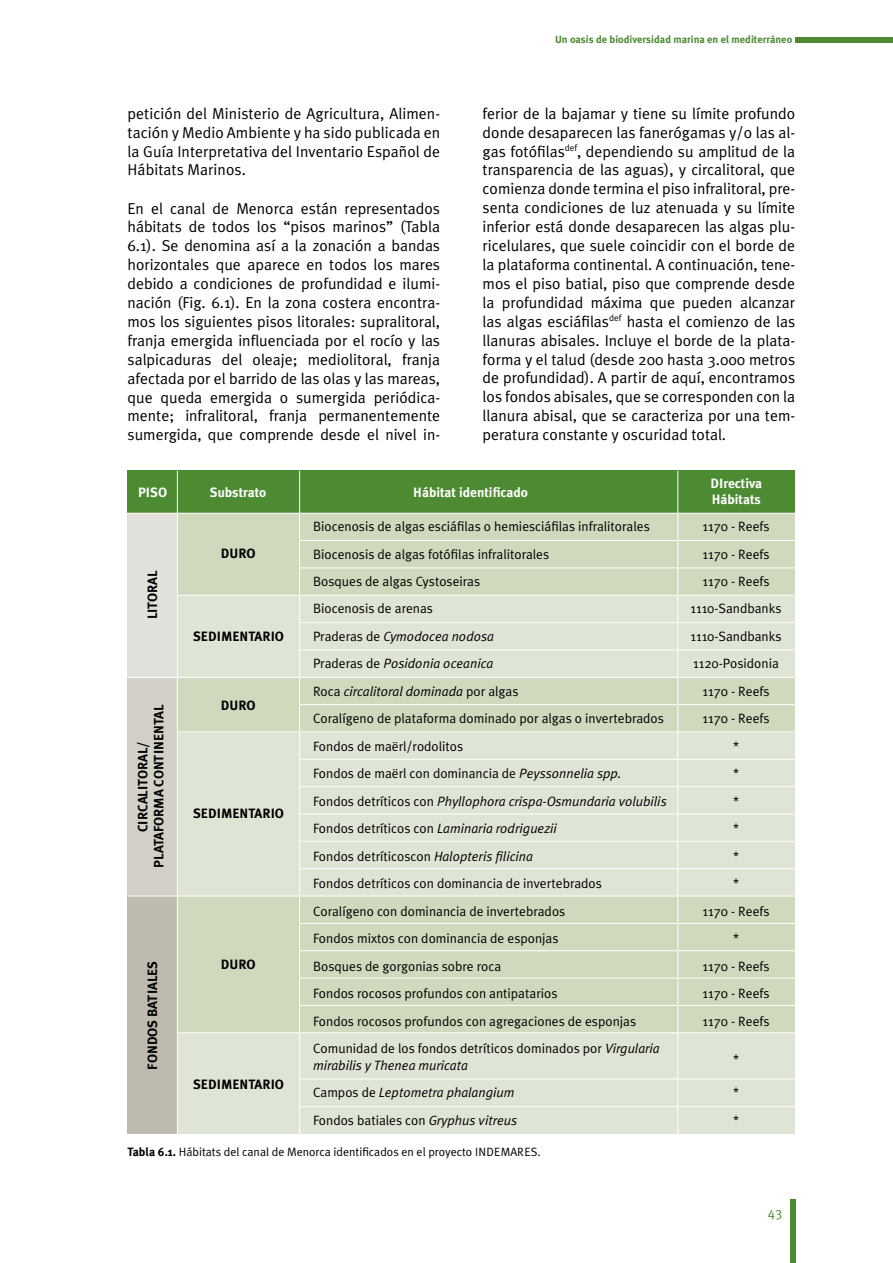
<style>
.page{position:relative;width:893px;height:1263px;background:#fff}
.page>*{position:absolute;margin:0;border:0;box-sizing:border-box;transform-origin:0 0}
.t1{font:15.75px/18.9px "Meta Plus Normal";color:#000;text-align:justify}
.t2{font:13.5px/16.5px "Meta Plus Normal";color:#000}
.t3{font:italic 13.5px "Meta Plus Normal";color:#000}
.t4{font:700 13.5px/16.2px "Meta Plus";color:#000;text-align:center}
.t5{font:700 13.5px/16.2px "Meta Plus";color:#fff}
.t6{font:13.5px "Meta";color:#4c8b32}
.t7{font:12px "Meta Plus Normal";color:#000}
.t8{font:700 10.5px "Meta Plus";color:#4c8b32}
.s1{font-style:normal}
.s2{font-style:italic}
.s3{font-family:"Meta Plus";font-weight:700}
</style>
<div class="page">
<div style="left:790px;top:1199px;width:5px;height:64px;background:#4c8b32"></div>
<div style="left:795px;top:38px;width:98px;height:5px;background:#4c8b32"></div>
<div style="left:128px;top:895px;width:50px;height:239px;background:#bfbaae"></div>
<div style="left:128px;top:678px;width:50px;height:218px;background:#d3d0c8"></div>
<div style="left:128px;top:511px;width:50px;height:167px;background:#e2e0da"></div>
<div style="left:178px;top:1032px;width:617px;height:102px;background:#dfe5d4"></div>
<div style="left:178px;top:895px;width:617px;height:138px;background:#cfd9bd"></div>
<div style="left:178px;top:732px;width:617px;height:164px;background:#dfe5d4"></div>
<div style="left:178px;top:677px;width:617px;height:55px;background:#cfd9bd"></div>
<div style="left:178px;top:595px;width:617px;height:83px;background:#dfe5d4"></div>
<div style="left:178px;top:511px;width:617px;height:85px;background:#cfd9bd"></div>
<div style="left:128px;top:471px;width:667px;height:42px;background:#4c8b32"></div>
<hr style="left:677px;top:471px;width:1px;height:663px;background:#fff">
<hr style="left:299px;top:540px;width:496px;height:1px;background:#fff">
<hr style="left:300px;top:567px;width:495px;height:1px;background:#fff">
<hr style="left:178px;top:595px;width:617px;height:1px;background:#fff">
<hr style="left:299px;top:622px;width:496px;height:1px;background:#fff">
<hr style="left:299px;top:649px;width:496px;height:1px;background:#fff">
<hr style="left:128px;top:677px;width:667px;height:1px;background:#fff">
<hr style="left:299px;top:704px;width:496px;height:1px;background:#fff">
<hr style="left:299px;top:759px;width:496px;height:1px;background:#fff">
<hr style="left:299px;top:786px;width:496px;height:1px;background:#fff">
<hr style="left:299px;top:814px;width:496px;height:1px;background:#fff">
<hr style="left:299px;top:841px;width:496px;height:1px;background:#fff">
<hr style="left:299px;top:868px;width:496px;height:1px;background:#fff">
<hr style="left:127px;top:513px;width:668px;height:1px;background:#fff">
<hr style="left:178px;top:732px;width:617px;height:1px;background:#fff">
<hr style="left:128px;top:896px;width:667px;height:1px;background:#fff">
<hr style="left:299px;top:923px;width:496px;height:1px;background:#fff">
<hr style="left:299px;top:950px;width:496px;height:1px;background:#fff">
<hr style="left:299px;top:978px;width:496px;height:1px;background:#fff">
<hr style="left:299px;top:1005px;width:496px;height:1px;background:#fff">
<hr style="left:178px;top:1032px;width:617px;height:1px;background:#fff">
<hr style="left:299px;top:1106px;width:496px;height:1px;background:#fff">
<hr style="left:299px;top:1078px;width:496px;height:1px;background:#fff">
<hr style="left:299px;top:471px;width:1px;height:663px;background:#fff">
<hr style="left:177px;top:471px;width:1px;height:663px;background:#fff">
<p class="t1" style="left:128px;top:104px;width:314px">petición del Ministerio de Agricultura, Alimen&shy;tación y Medio Ambiente y ha sido publicada en la Guía Interpretativa del Inventario Español de Hábitats Marinos.</p>
<p class="t1" style="left:128px;top:198px;width:314px">En el canal de Menorca están representados hábitats de todos los “pisos marinos” (Tabla 6.1). Se denomina así a la zonación a bandas horizontales que aparece en todos los mares debido a condiciones de profundidad e ilumi&shy;nación (Fig. 6.1). En la zona costera encontra&shy;mos los siguientes pisos litorales: supralitoral, franja emergida influenciada por el rocío y las salpicaduras del oleaje; mediolitoral, franja afectada por el barrido de las olas y las mareas, que queda emergida o sumergida periódica&shy;mente; infralitoral, franja permanentemente sumergida, que comprende desde el nivel in-</p>
<p class="t8" style="left:555px;top:33px;width:239px">Un oasis de biodiversidad marina en el mediterráneo</p>
<p class="t1" style="left:483px;top:104px;width:314px">ferior de la bajamar y tiene su límite profundo donde desaparecen las fanerógamas y/o las al&shy;gas fotófilas<sup>def</sup>, dependiendo su amplitud de la transparencia de las aguas), y circalitoral, que comienza donde termina el piso infralitoral, pre&shy;senta condiciones de luz atenuada y su límite inferior está donde desaparecen las algas plu&shy;ricelulares, que suele coincidir con el borde de la plataforma continental. A continuación, tene&shy;mos el piso batial, piso que comprende desde la profundidad máxima que pueden alcanzar las algas esciáfilas<sup>def</sup> hasta el comienzo de las llanuras abisales. Incluye el borde de la plata&shy;forma y el talud (desde 200 hasta 3.000 metros de profundidad). A partir de aquí, encontramos los fondos abisales, que se corresponden con la llanura abisal, que se caracteriza por una tem&shy;peratura constante y oscuridad total.</p>
<p class="t5" style="left:138px;top:484px;width:30px">PISO</p>
<p class="t5" style="left:711px;top:475px;width:53px">DIrectiva<br>Hábitats</p>
<p class="t5" style="left:210px;top:484px;width:58px">Substrato</p>
<p class="t5" style="left:413px;top:484px;width:116px">Hábitat identificado</p>
<p class="t4" style="left:144px;top:619px;width:50px;rotate:-90deg">LITORAL</p>
<p class="t4" style="left:135px;top:868px;width:165px;rotate:-90deg">CIRCALITORAL/<br>PLATAFORMA CONTINENTAL</p>
<p class="t4" style="left:221px;top:545px;width:36px">DURO</p>
<p class="t4" style="left:193px;top:628px;width:92px">SEDIMENTARIO</p>
<p class="t4" style="left:221px;top:697px;width:36px">DURO</p>
<p class="t4" style="left:193px;top:805px;width:92px">SEDIMENTARIO</p>
<p class="t4" style="left:144px;top:1069px;width:110px;rotate:-90deg">FONDOS BATIALES</p>
<p class="t4" style="left:221px;top:956px;width:36px">DURO</p>
<p class="t4" style="left:193px;top:1076px;width:92px">SEDIMENTARIO</p>
<p class="t2" style="left:313px;top:518px;width:338px">Biocenosis de algas esciáfilas o hemiesciáfilas infralitorales</p>
<p class="t2" style="left:703px;top:518px;width:68px">1170 - Reefs</p>
<p class="t2" style="left:313px;top:545px;width:238px">Biocenosis de algas fotófilas infralitorales</p>
<p class="t2" style="left:703px;top:545px;width:68px">1170 - Reefs</p>
<p class="t2" style="left:313px;top:573px;width:169px">Bosques de algas Cystoseiras</p>
<p class="t2" style="left:703px;top:573px;width:68px">1170 - Reefs</p>
<p class="t2" style="left:313px;top:600px;width:121px">Biocenosis de arenas</p>
<p class="t2" style="left:691px;top:600px;width:92px">1110-Sandbanks</p>
<p class="t3" style="left:313px;top:628px;width:183px"><span class="s1">Praderas de</span> Cymodocea nodosa</p>
<p class="t2" style="left:691px;top:628px;width:92px">1110-Sandbanks</p>
<p class="t3" style="left:313px;top:656px;width:182px"><span class="s1">Praderas de</span> Posidonia oceanica</p>
<p class="t2" style="left:693px;top:655px;width:87px">1120-Posidonia</p>
<p class="t3" style="left:313px;top:683px;width:207px"><span class="s1">Roca</span> circalitoral dominada <span class="s1">por algas</span></p>
<p class="t2" style="left:703px;top:683px;width:68px">1170 - Reefs</p>
<p class="t2" style="left:313px;top:710px;width:352px">Coralígeno de plataforma dominado por algas o invertebrados</p>
<p class="t2" style="left:703px;top:710px;width:68px">1170 - Reefs</p>
<p class="t2" style="left:313px;top:738px;width:152px">Fondos de maërl/rodolitos</p>
<p class="t2" style="left:733px;top:738px;width:7px">*</p>
<p class="t2" style="left:313px;top:765px;width:310px">Fondos de maërl con dominancia de <span class="s2">Peyssonnelia spp.</span></p>
<p class="t2" style="left:733px;top:765px;width:7px">*</p>
<p class="t3" style="left:313px;top:793px;width:355px"><span class="s1">Fondos detríticos con</span> Phyllophora crispa-Osmundaria volubilis</p>
<p class="t2" style="left:733px;top:793px;width:7px">*</p>
<p class="t3" style="left:313px;top:821px;width:245px"><span class="s1">Fondos detríticos con</span> Laminaria rodriguezii</p>
<p class="t2" style="left:733px;top:820px;width:7px">*</p>
<p class="t2" style="left:313px;top:848px;width:221px">Fondos detríticoscon <span class="s2">Halopteris filicina</span></p>
<p class="t2" style="left:733px;top:848px;width:7px">*</p>
<p class="t2" style="left:313px;top:875px;width:290px">Fondos detríticos con dominancia de invertebrados</p>
<p class="t2" style="left:733px;top:875px;width:7px">*</p>
<p class="t2" style="left:313px;top:902px;width:254px">Coralígeno con dominancia de invertebrados</p>
<p class="t2" style="left:703px;top:902px;width:68px">1170 - Reefs</p>
<p class="t2" style="left:313px;top:930px;width:247px">Fondos mixtos con dominancia de esponjas</p>
<p class="t2" style="left:733px;top:930px;width:7px">*</p>
<p class="t2" style="left:313px;top:957px;width:190px">Bosques de gorgonias sobre roca</p>
<p class="t2" style="left:703px;top:957px;width:68px">1170 - Reefs</p>
<p class="t2" style="left:313px;top:985px;width:246px">Fondos rocosos profundos con antipatarios</p>
<p class="t2" style="left:703px;top:985px;width:68px">1170 - Reefs</p>
<p class="t2" style="left:313px;top:1012px;width:325px">Fondos rocosos profundos con agregaciones de esponjas</p>
<p class="t2" style="left:703px;top:1012px;width:68px">1170 - Reefs</p>
<p class="t2" style="left:313px;top:1040px;width:348px">Comunidad de los fondos detríticos dominados por <span class="s2">Virgularia mirabilis y Thenea muricata</span></p>
<p class="t2" style="left:733px;top:1051px;width:7px">*</p>
<p class="t3" style="left:313px;top:1085px;width:203px"><span class="s1">Campos de</span> Leptometra phalangium</p>
<p class="t2" style="left:733px;top:1084px;width:7px">*</p>
<p class="t2" style="left:313px;top:1112px;width:205px">Fondos batiales con <span class="s2">Gryphus vitreus</span></p>
<p class="t2" style="left:733px;top:1112px;width:7px">*</p>
<p class="t7" style="left:128px;top:1145px;width:415px"><span class="s3">Tabla 6.1.</span> Hábitats del canal de Menorca identificados en el proyecto INDEMARES.</p>
<p class="t6" style="left:768px;top:1205px;width:16px">43</p>
</div>
